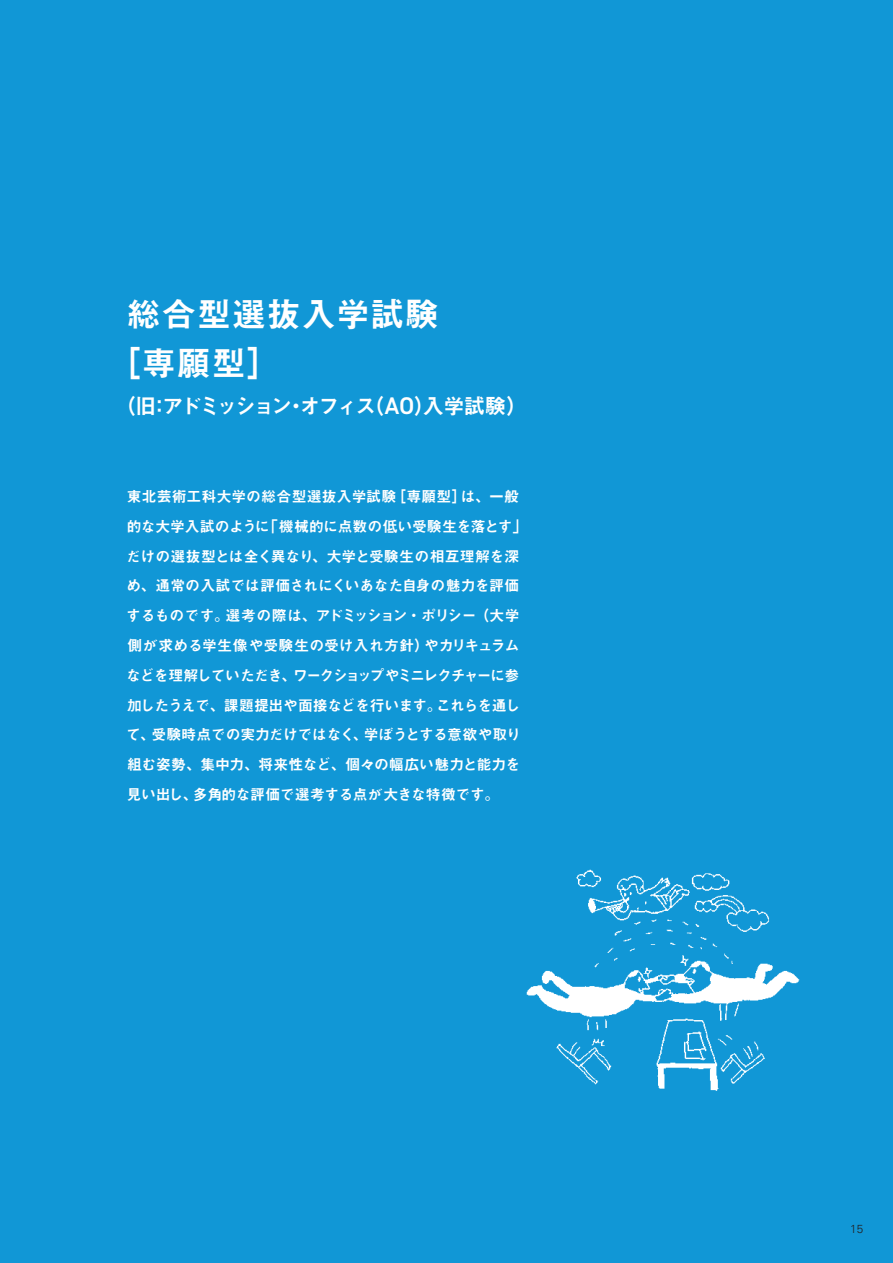
<style>
.page{position:relative;width:893px;height:1263px;background:#1197d6}
.page>*{position:absolute;margin:0;border:0;box-sizing:border-box;transform-origin:0 0}
.t1{font:34.05px/49.1px "Midashi Go Pr 6 N MB31";letter-spacing:.025em;color:#fff}
.t2{font:21.3px "Midashi Go Pr 6 N MB31";letter-spacing:-.13em;color:#fff}
.t3{font:14.85px/29.7px "Midashi Go Pr 6 N MB31";letter-spacing:-.015em;color:#fff}
.t4{font:300 11.7px "Univers";color:#231f20}
.s1{font-family:"DIN Next LT Pro";font-weight:500;font-size:24.45px}
</style>
<div class="page">
<img style="left:526px;top:869px;width:274px;height:222px">
<h1 class="t1" style="left:107px;top:288px;width:333px;text-indent:19px">総合型選抜入学試験［専願型］</h1>
<h2 class="t2" style="left:115px;top:388px;width:414px">（旧：アドミッション・オフィス（<span class="s1">AO</span>）入学試験）</h2>
<p class="t3" style="left:126px;top:481px;width:403px">東北芸術工科大学の総合型選抜入学試験［専願型］は、一般的な大学入試のように「機械的に点数の低い受験生を落とす」だけの選抜型とは全く異なり、大学と受験生の相互理解を深め、通常の入試では評価されにくいあなた自身の魅力を評価するものです。選考の際は、アドミッション・ポリシー（大学側が求める学生像や受験生の受け入れ方針）やカリキュラムなどを理解していただき、ワークショップやミニレクチャーに参加したうえで、課題提出や面接などを行います。これらを通して、受験時点での実力だけではなく、学ぼうとする意欲や取り組む姿勢、集中力、将来性など、個々の幅広い魅力と能力を見い出し、多角的な評価で選考する点が大きな特徴です。</p>
<p class="t4" style="left:850px;top:1222px;width:15px">15</p>
</div>
